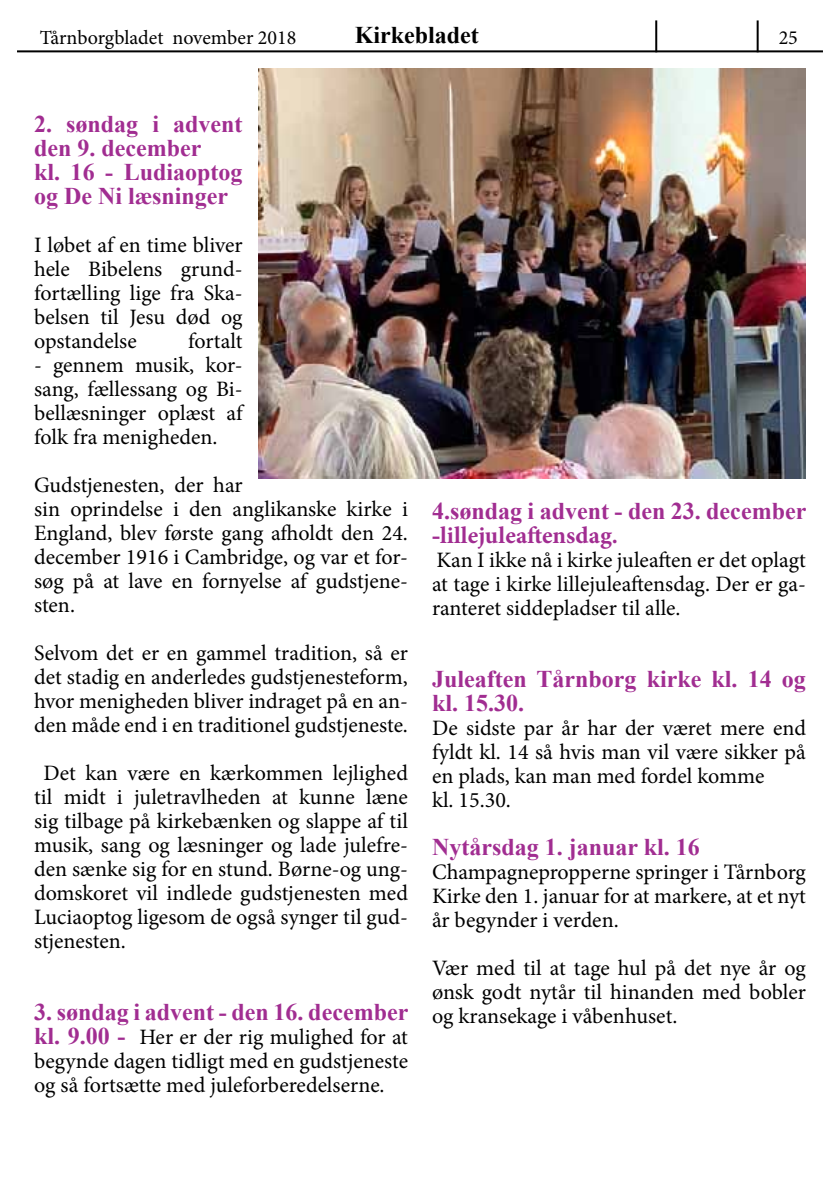
<style>
.page{position:relative;width:840px;height:1191px;background:#fff}
.page>*{position:absolute;margin:0;border:0;box-sizing:border-box;transform-origin:0 0}
.t1{font:700 24px/24px "Times New Roman";color:#a12d91}
.t2{font:700 24px "Minion Pro";letter-spacing:.005em;color:#a12d91}
.t3{font:700 24px "Times New Roman";color:#000}
.t4{font:22px/24px "Minion Pro";color:#000;text-align:justify}
.t5{font:20px "Minion Pro";color:#000}
.s1{font-family:"Times New Roman";font-weight:700;font-size:24px;color:#a12d91}
.s2{font-family:"Times New Roman"}
</style>
<div class="page">
<hr style="left:17px;top:50px;width:805px;height:2px;background:#000">
<hr style="left:756px;top:20px;width:2px;height:32px;background:#000">
<hr style="left:655px;top:20px;width:2px;height:32px;background:#000">
<img style="left:258px;top:68px;width:547px;height:410px">
<p class="t5" style="left:40px;top:24px;width:258px">Tårnborgbladet november 2018</p>
<p class="t3" style="left:354px;top:18px;width:126px">Kirkebladet</p>
<p class="t5" style="left:778px;top:24px;width:21px">25</p>
<p class="t1" style="left:34px;top:111px;width:210px">2. søndag i advent den 9. december<br>kl. 16 - Ludiaoptog og De Ni læsninger</p>
<p class="t4" style="left:34px;top:233px;width:210px">I løbet af en time bliver hele Bibelens grund&shy;fortælling lige fra Ska&shy;belsen til Jesu død og opstandelse</p>
<p class="t4" style="left:188px;top:329px;width:56px">fortalt</p>
<p class="t4" style="left:34px;top:353px;width:210px">- gennem musik, kor&shy;sang, fællessang og Bi&shy;bellæsninger oplæst af folk fra menigheden.</p>
<p class="t4" style="left:34px;top:473px;width:375px;text-align:left">Gudstjenesten, der har<br>sin oprindelse i den anglikanske kirke i<br>England, blev første gang afholdt den 24. december 1916 i Cambridge, og var et for&shy;søg på at lave en fornyelse af gudstjene&shy;sten.</p>
<p class="t4" style="left:34px;top:641px;width:375px">Selvom det er en gammel tradition, så er det stadig en anderledes gudstjenesteform, hvor menigheden bliver indraget på en an&shy;den måde end i en traditionel gudstjeneste.</p>
<p class="t4" style="left:34px;top:761px;width:375px;text-indent:10px">Det kan være en kærkommen lejlighed til midt i juletravlheden at kunne læne sig tilbage på kirkebænken og slappe af til musik, sang og læsninger og lade julefre&shy;den sænke sig for en stund. Børne-og ung&shy;domskoret vil indlede gudstjenesten med Luciaoptog ligesom de også synger til gud&shy;stjenesten.</p>
<p class="t1" style="left:34px;top:999px;width:375px">3. søndag i advent - den 16. december</p>
<p class="t4" style="left:34px;top:1025px;width:375px"><span class="s1">kl. 9.00 -</span> Her er der rig mulighed for at begynde dagen tidligt med en gudstjeneste og så fortsætte med juleforberedelserne.</p>
<p class="t1" style="left:432px;top:498px;width:375px">4.søndag i advent - den 23. december</p>
<p class="t2" style="left:432px;top:518px;width:187px"><span class="s2">-</span>lillejuleaftensdag.</p>
<p class="t4" style="left:432px;top:548px;width:375px">Kan I ikke nå i kirke juleaften er det oplagt at tage i kirke lillejuleaftensdag. Der er ga&shy;ranteret siddepladser til alle.</p>
<p class="t1" style="left:432px;top:666px;width:375px">Juleaften Tårnborg kirke kl. 14 og kl. 15.30.</p>
<p class="t4" style="left:432px;top:716px;width:375px;text-align:left">De sidste par år har der været mere end fyldt kl. 14 så hvis man vil være sikker på en plads, kan man med fordel komme<br>kl. 15.30.</p>
<p class="t1" style="left:432px;top:834px;width:269px">Nytårsdag 1. januar kl. 16</p>
<p class="t4" style="left:432px;top:860px;width:375px">Champagnepropperne springer i Tårnborg Kirke den 1. januar for at markere, at et nyt år begynder i verden.</p>
<p class="t4" style="left:432px;top:956px;width:375px">Vær med til at tage hul på det nye år og ønsk godt nytår til hinanden med bobler og kransekage i våbenhuset.</p>
</div>
